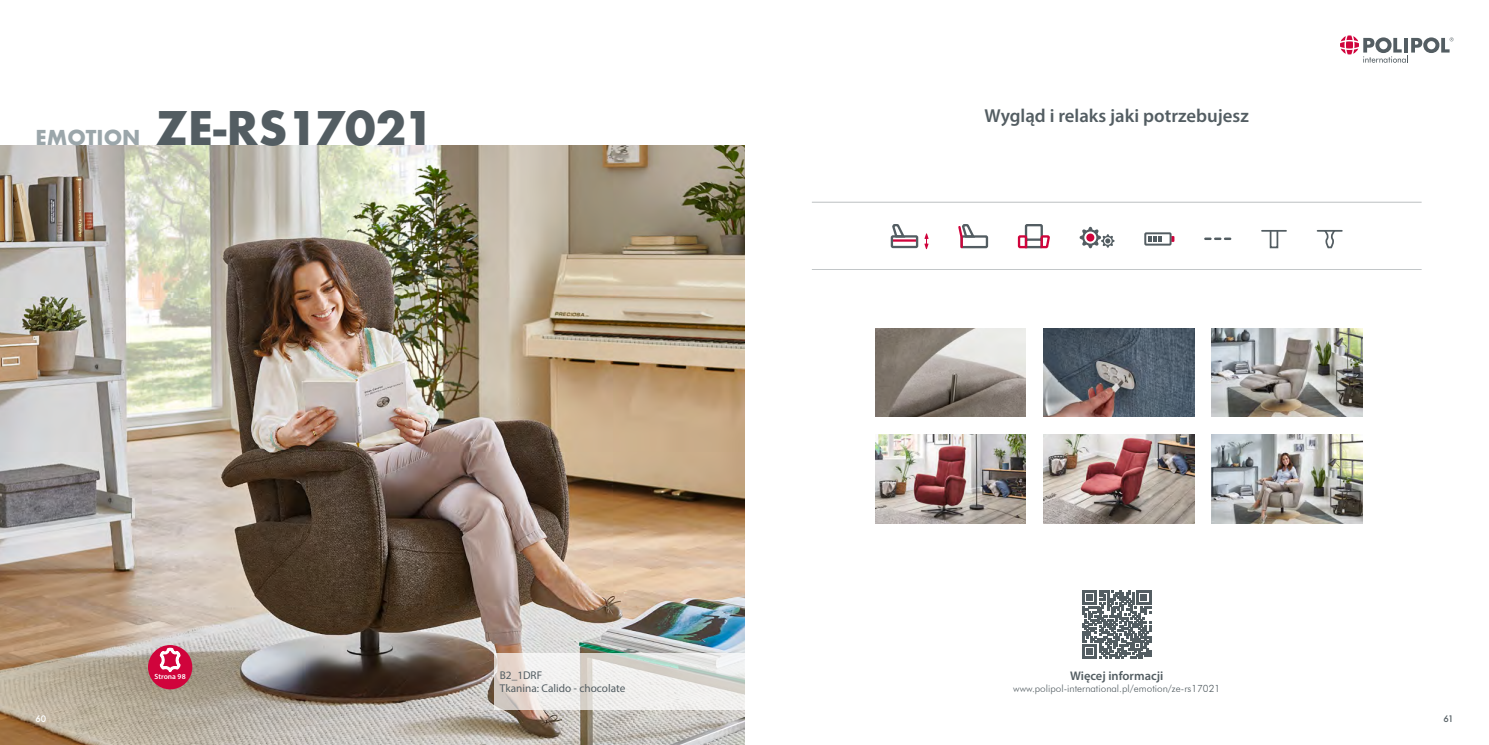
<style>
.page{position:relative;width:1489px;height:745px;background:#fff}
.page>*{position:absolute;margin:0;border:0;box-sizing:border-box;transform-origin:0 0}
.t1{font:700 45px "Futura";color:#535d62}
.t2{font:700 20px "Futura";color:#9ba6aa}
.t3{font:600 18.75px "Myriad Pro";color:#535d62}
.t4{font:600 12.5px "Myriad Pro";color:#535d62}
.t5{font:11.25px "Myriad Pro";color:#535d62}
.t6{font:300 10px "Futura BT";color:#535d62}
.t7{font:500 8.75px "Futura";color:#535d62}
.t8{font:500 8.75px "Futura";color:#fff}
.t9{font:600 7.5px "Myriad Pro";color:#fff}
</style>
<div class="page">
<svg style="left:1340px;top:35px;width:113px;height:28px"></svg>
<img style="left:0;top:145px;width:744px;height:599px">
<div style="left:148px;top:644px;width:44px;height:45px;background:#d0043c;border-radius:50%"></div>
<svg style="left:158px;top:627px;width:25px;height:46px"></svg>
<svg style="left:494px;top:652px;width:250px;height:57px;fill:#edecea"></svg>
<hr style="left:811px;top:269px;width:610px;height:1px;background:#535d62">
<hr style="left:811px;top:202px;width:610px;height:1px;background:#535d62">
<img style="left:875px;top:434px;width:150px;height:89px">
<img style="left:1043px;top:434px;width:150px;height:89px">
<img style="left:1211px;top:434px;width:151px;height:89px">
<img style="left:1211px;top:328px;width:151px;height:88px">
<img style="left:1043px;top:328px;width:150px;height:88px">
<img style="left:875px;top:328px;width:150px;height:88px">
<svg style="left:958px;top:224px;width:31px;height:25px"></svg>
<svg style="left:1017px;top:224px;width:33px;height:25px"></svg>
<svg style="left:1171px;top:236px;width:3px;height:6px"></svg>
<div style="left:1144px;top:232px;width:27px;height:13px;border:2px solid #535d62"></div>
<svg style="left:1148px;top:236px;width:13px;height:5px"></svg>
<svg style="left:1079px;top:227px;width:35px;height:21px"></svg>
<svg style="left:1261px;top:230px;width:24px;height:1px"></svg>
<div style="left:1269px;top:230px;width:9px;height:18px;border:2px solid #535d62"></div>
<hr style="left:891px;top:239px;width:26px;height:2px;background:#d0043c">
<div style="left:890px;top:235px;width:28px;height:13px;border:2px solid #535d62"></div>
<svg style="left:893px;top:224px;width:14px;height:15px"></svg>
<svg style="left:924px;top:233px;width:4px;height:16px"></svg>
<svg style="left:1204px;top:237px;width:27px;height:3px"></svg>
<svg style="left:1317px;top:230px;width:24px;height:19px"></svg>
<svg style="left:1082px;top:590px;width:68px;height:68px"></svg>
<p class="t2" style="left:35px;top:123px;width:106px">EMOTION</p>
<p class="t1" style="left:156px;top:96px;width:280px">ZE-RS17021</p>
<p class="t8" style="left:35px;top:712px;width:12px">60</p>
<p class="t9" style="left:155px;top:671px;width:33px">Strona 98</p>
<p class="t5" style="left:500px;top:667px;width:44px">B2_1DRF</p>
<p class="t5" style="left:500px;top:681px;width:127px">Tkanina: Calido - chocolate</p>
<p class="t3" style="left:984px;top:104px;width:266px">Wygląd i relaks jaki potrzebujesz</p>
<p class="t4" style="left:1070px;top:667px;width:94px">Więcej informacji</p>
<p class="t6" style="left:1013px;top:681px;width:208px">www.polipol-international.pl/emotion/ze-rs17021</p>
<p class="t7" style="left:1443px;top:712px;width:11px">61</p>
</div>
